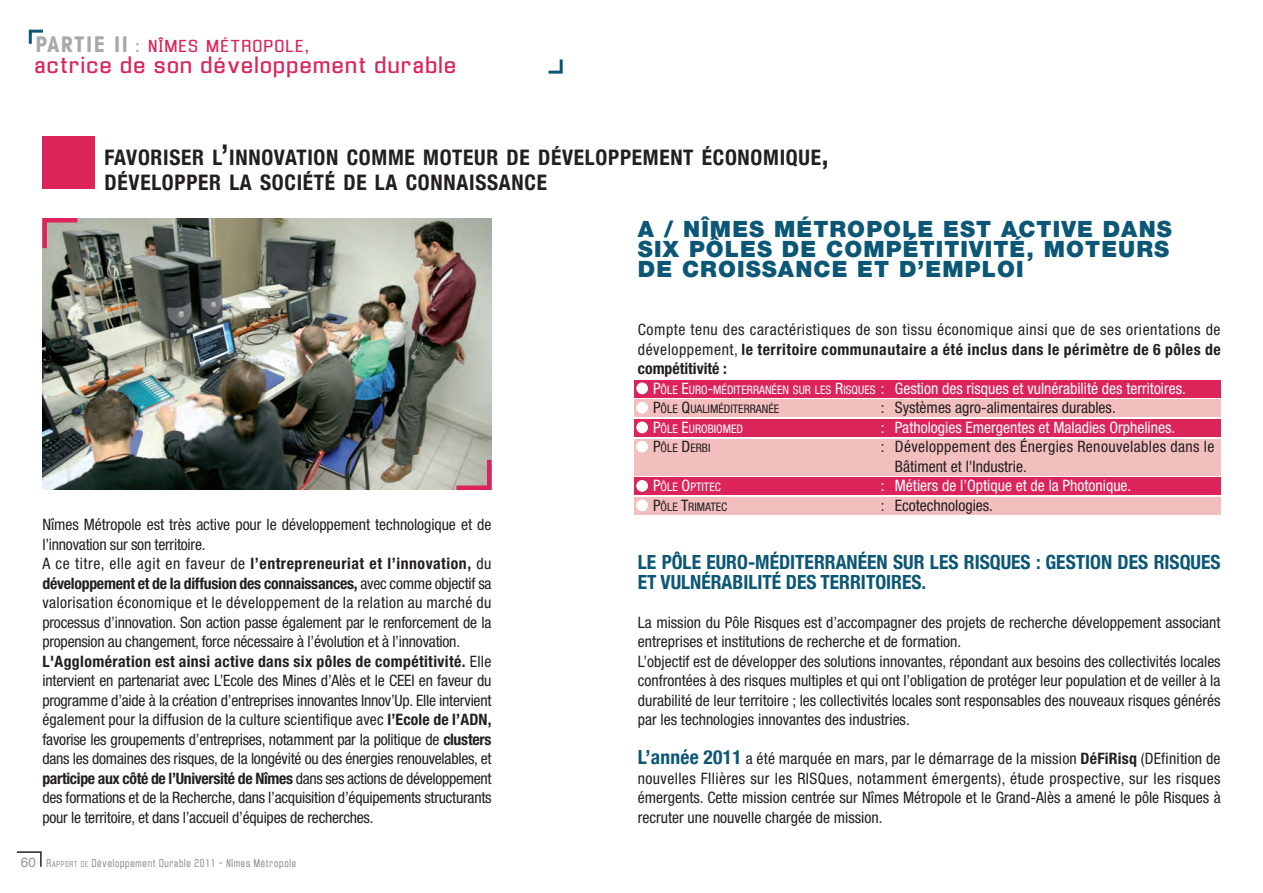
<style>
.page{position:relative;width:1263px;height:893px;background:#fff}
.page>*{position:absolute;margin:0;border:0;box-sizing:border-box;transform-origin:0 0}
.t1{font:900 22.5px/19.5px "Helvetica Neue";letter-spacing:.05em;color:#0b5775;text-align:justify}
.t2{font:21.45px "Enigmatic";letter-spacing:.075em;color:#dc245b}
.t3{font:700 condensed 21.3px/25.5px "Helvetica Neue";letter-spacing:.035em;color:#231f20}
.t4{font:700 condensed 19.5px/19.5px "Helvetica Neue";color:#0b5775}
.t5{font:16.2px "Enigmatic";letter-spacing:.1em;color:#dc245b}
.t6{font:condensed 15.75px/19.5px "Helvetica Neue";color:#231f20}
.t7{font:condensed 15.75px "Helvetica Neue";color:#fff}
.t8{font:condensed 15.75px/19.5px "Helvetica Neue";letter-spacing:.025em;color:#231f20}
.t9{font:condensed 11.85px/19.5px "Helvetica Neue";color:#fff}
.t10{font:condensed 11.85px "Helvetica Neue";color:#231f20}
.t11{font:10.5px "Enigmatic";letter-spacing:.1em;color:#939598;scale:.76 1}
.s1{font-family:"Avant Garde IT Cby BT";font-weight:700;font-stretch:condensed;font-size:21.45px;color:#a8a9ad}
.s2{font-size:21.45px;color:#a8a9ad}
.s3{font-size:21.45px}
.s4{font-size:28.5px}
.s5{font-weight:700}
.s6{font-family:"Helvetica";font-size:13.5px}
.s7{font-size:7.8px}
.s8{font-size:15.75px}
.s9{font-size:15.75px;color:#231f20}
.s10{color:#231f20}
.s11{font-weight:700;font-size:19.5px;color:#0b5775}
</style>
<div class="page">
<div style="left:633px;top:380px;width:587px;height:17px;background:#dc245b"></div>
<div style="left:633px;top:478px;width:587px;height:17px;background:#dc245b"></div>
<div style="left:633px;top:497px;width:587px;height:17px;background:#f3bfbe"></div>
<div style="left:633px;top:400px;width:587px;height:17px;background:#f3bfbe"></div>
<div style="left:633px;top:419px;width:587px;height:17px;background:#dc245b"></div>
<div style="left:633px;top:439px;width:587px;height:36px;background:#f3bfbe"></div>
<svg style="left:28px;top:29px;width:15px;height:15px"></svg>
<svg style="left:548px;top:59px;width:15px;height:15px"></svg>
<svg style="left:16px;top:851px;width:26px;height:16px"></svg>
<div style="left:42px;top:136px;width:53px;height:52px;background:#dc245b"></div>
<img style="left:42px;top:218px;width:449px;height:272px">
<svg style="left:42px;top:218px;width:40px;height:35px"></svg>
<svg style="left:452px;top:455px;width:40px;height:35px"></svg>
<div style="left:636px;top:382px;width:12px;height:12px;background:#fff;border-radius:50%"></div>
<div style="left:636px;top:402px;width:12px;height:11px;background:#fff;border-radius:50%"></div>
<div style="left:636px;top:421px;width:12px;height:12px;background:#fff;border-radius:50%"></div>
<div style="left:636px;top:441px;width:12px;height:11px;background:#fff;border-radius:50%"></div>
<div style="left:636px;top:480px;width:12px;height:12px;background:#fff;border-radius:50%"></div>
<div style="left:636px;top:499px;width:12px;height:12px;background:#fff;border-radius:50%"></div>
<p class="t5" style="left:35px;top:40px;width:276px"><span class="s1">PARTIE II</span> <span class="s2">:</span> NÎMES MÉTROPOLE<span class="s3">,</span></p>
<h2 class="t2" style="left:35px;top:57px;width:423px">actrice de son développement durable</h2>
<h3 class="t3" style="left:105px;top:144px;width:725px">FAVORISER L<span class="s4">’</span>INNOVATION COMME MOTEUR DE DÉVELOPPEMENT ÉCONOMIQUE<span class="s4">,<br></span>DÉVELOPPER LA SOCIÉTÉ DE LA CONNAISSANCE</h3>
<h1 class="t1" style="left:638px;top:221px;width:535px">A / NÎMES MÉTROPOLE EST ACTIVE DANS SIX PÔLES DE COMPÉTITIVITÉ, MOTEURS DE CROISSANCE ET D’EMPLOI</h1>
<p class="t6" style="left:42px;top:514px;width:451px">Nîmes Métropole est très active pour le développement technologique et de l’innovation sur son territoire.<br>A ce titre, elle agit en faveur de <span class="s5">l’entrepreneuriat et l’innovation,</span> du <span class="s5">développement et de la diffusion des connaissances,</span> avec comme objectif sa valorisation économique et le développement de la relation au marché du processus d’innovation. Son action passe également par le renforcement de la propension au changement, force nécessaire à l’évolution et à l’innovation.<br><span class="s5">L'Agglomération est ainsi active dans six pôles de compétitivité.</span> Elle intervient en partenariat avec L’Ecole des Mines d’Alès et le CEEI en faveur du programme d’aide à la création d’entreprises innovantes Innov’Up. Elle intervient également pour la diffusion de la culture scientifique avec <span class="s5">l’Ecole de l’ADN, </span>favorise les groupements d’entreprises, notamment par la politique de <span class="s5">clusters </span>dans les domaines des risques, de la longévité ou des énergies renouvelables, et <span class="s5">participe aux côté de l’Université de Nîmes</span> dans ses actions de développement des formations et de la Recherche, dans l’acquisition d’équipements structurants pour le territoire, et dans l’accueil d’équipes de recherches.</p>
<p class="t11" style="left:21px;top:858px;width:364px"><span class="s6">60</span> R<span class="s7">APPORT DE</span> Développement Durable 2011 - Nîmes Métropole</p>
<p class="t6" style="left:638px;top:319px;width:584px;text-align:justify">Compte tenu des caractéristiques de son tissu économique ainsi que de ses orientations de développement, <span class="s5">le territoire communautaire a été inclus dans le périmètre de 6 pôles de compétitivité :</span></p>
<p class="t7" style="left:895px;top:379px;width:293px">Gestion des risques et vulnérabilité des territoires.</p>
<p class="t6" style="left:895px;top:397px;width:222px">Systèmes agro-alimentaires durables.</p>
<p class="t7" style="left:895px;top:418px;width:282px">Pathologies Emergentes et Maladies Orphelines.</p>
<p class="t8" style="left:895px;top:436px;width:321px">Développement des Énergies Renouvelables dans le<br>Bâtiment et l'Industrie.</p>
<p class="t7" style="left:895px;top:476px;width:238px">Métiers de l’Optique et de la Photonique.</p>
<p class="t6" style="left:895px;top:495px;width:100px">Ecotechnologies.</p>
<p class="t9" style="left:653px;top:379px;width:233px"><span class="s8">P</span>ÔLE <span class="s8">E</span>URO<span class="s8">-</span>MÉDITERRANÉEN SUR LES <span class="s8">R</span>ISQUES <span class="s8">:<br></span><span class="s9">P</span><span class="s10">ÔLE</span> <span class="s9">Q</span><span class="s10">UALIMÉDITERRANÉE</span></p>
<p class="t6" style="left:880px;top:397px;width:5px">:</p>
<p class="t9" style="left:653px;top:418px;width:92px"><span class="s8">P</span>ÔLE <span class="s8">E</span>UROBIOMED</p>
<p class="t7" style="left:880px;top:418px;width:5px">:</p>
<p class="t10" style="left:653px;top:441px;width:59px"><span class="s8">P</span>ÔLE <span class="s8">D</span>ERBI</p>
<p class="t6" style="left:880px;top:436px;width:5px">:</p>
<p class="t9" style="left:653px;top:477px;width:69px"><span class="s8">P</span>ÔLE <span class="s8">O</span>PTITEC</p>
<p class="t7" style="left:880px;top:476px;width:5px">:</p>
<p class="t10" style="left:653px;top:499px;width:76px"><span class="s8">P</span>ÔLE <span class="s8">T</span>RIMATEC</p>
<p class="t6" style="left:880px;top:495px;width:5px">:</p>
<p class="t4" style="left:638px;top:552px;width:584px">LE PÔLE EURO-MÉDITERRANÉEN SUR LES RISQUES : GESTION DES RISQUES<br>ET VULNÉRABILITÉ DES TERRITOIRES.</p>
<p class="t6" style="left:638px;top:612px;width:584px">La mission du Pôle Risques est d’accompagner des projets de recherche développement associant entreprises et institutions de recherche et de formation.<br>L’objectif est de développer des solutions innovantes, répondant aux besoins des collectivités locales confrontées à des risques multiples et qui ont l’obligation de protéger leur population et de veiller à la durabilité de leur territoire ; les collectivités locales sont responsables des nouveaux risques générés par les technologies innovantes des industries.</p>
<p class="t6" style="left:638px;top:748px;width:584px;text-align:justify"><span class="s11">L’année 2011</span> a été marquée en mars, par le démarrage de la mission <span class="s5">DéFiRisq</span> (DEfinition de nouvelles FIlières sur les RISQues, notamment émergents), étude prospective, sur les risques émergents. Cette mission centrée sur Nîmes Métropole et le Grand-Alès a amené le pôle Risques à recruter une nouvelle chargée de mission.</p>
</div>
